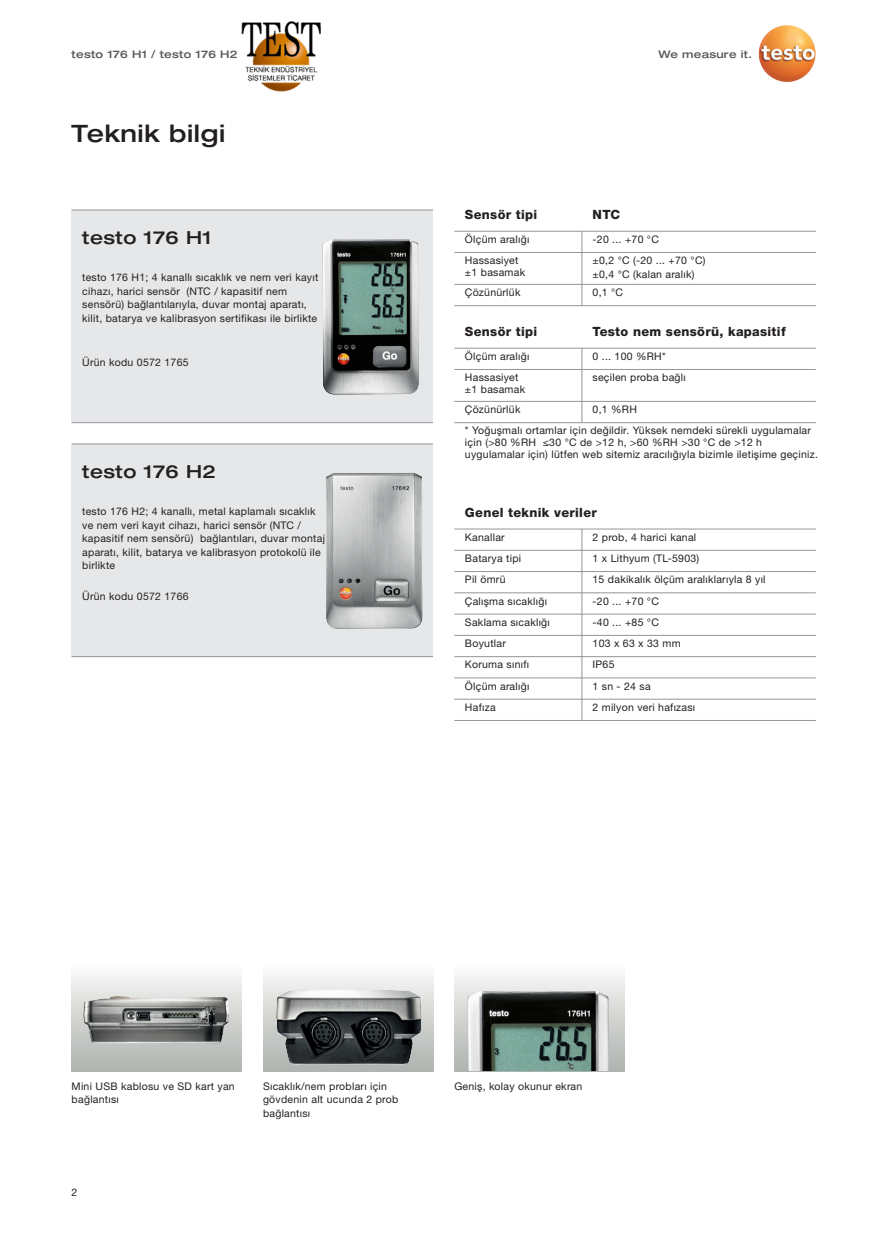
<style>
.page{position:relative;width:893px;height:1258px;background:#fff}
.page>*{position:absolute;margin:0;border:0;box-sizing:border-box;transform-origin:0 0}
.t1{font:500 expanded 24px "Helvetica Neue LT Com";letter-spacing:.025em;color:#231f20}
.t2{font:500 expanded 18px "Helvetica Neue LT Com";letter-spacing:.025em;color:#231f20}
.t3{font:800 12.75px "Helvetica Neue LTW1 G";letter-spacing:.025em;color:#231f20}
.t4{font:10.5px/13.5px "Helvetica Neue LTW1 G";letter-spacing:.025em;color:#231f20}
.t5{font:500 expanded 10.5px "Helvetica Neue LT Com";letter-spacing:.025em;color:#57585a}
</style>
<div class="page">
<div style="left:72px;top:210px;width:361px;height:212px;background:#e6e7e9"></div>
<div style="left:72px;top:444px;width:361px;height:212px;background:#e6e7e9"></div>
<hr style="left:72px;top:209px;width:361px;height:1px;background:#939598">
<hr style="left:72px;top:443px;width:361px;height:1px;background:#939598">
<hr style="left:72px;top:422px;width:361px;height:1px;background:#939598">
<hr style="left:72px;top:656px;width:361px;height:1px;background:#939598">
<img style="left:322px;top:239px;width:97px;height:156px">
<img style="left:326px;top:473px;width:97px;height:156px">
<img style="left:759px;top:25px;width:56px;height:57px">
<div style="left:72px;top:965px;width:170px;height:106px;background:linear-gradient(to bottom,#fafaf9,#afb3af)"></div>
<img style="left:83px;top:995px;width:146px;height:48px">
<div style="left:454px;top:965px;width:170px;height:106px;background:linear-gradient(to bottom,#fafaf9,#afb3af)"></div>
<img style="left:467px;top:991px;width:142px;height:80px">
<div style="left:263px;top:965px;width:170px;height:106px;background:linear-gradient(to bottom,#fafaf9,#afb3af)"></div>
<img style="left:276px;top:989px;width:146px;height:76px">
<hr style="left:454px;top:528px;width:362px;height:1px;background:#939598">
<hr style="left:454px;top:550px;width:362px;height:1px;background:#939598">
<hr style="left:454px;top:571px;width:362px;height:1px;background:#939598">
<hr style="left:454px;top:592px;width:362px;height:1px;background:#939598">
<hr style="left:454px;top:613px;width:362px;height:1px;background:#939598">
<hr style="left:454px;top:635px;width:362px;height:1px;background:#939598">
<hr style="left:454px;top:656px;width:362px;height:1px;background:#939598">
<hr style="left:454px;top:677px;width:362px;height:1px;background:#939598">
<hr style="left:454px;top:698px;width:362px;height:1px;background:#939598">
<hr style="left:454px;top:720px;width:362px;height:1px;background:#939598">
<hr style="left:582px;top:529px;width:1px;height:191px;background:#939598">
<hr style="left:454px;top:231px;width:362px;height:1px;background:#939598">
<hr style="left:582px;top:231px;width:1px;height:75px;background:#939598">
<hr style="left:454px;top:252px;width:362px;height:1px;background:#939598">
<hr style="left:454px;top:284px;width:362px;height:1px;background:#939598">
<hr style="left:454px;top:305px;width:362px;height:1px;background:#939598">
<hr style="left:454px;top:348px;width:362px;height:1px;background:#939598">
<hr style="left:582px;top:348px;width:1px;height:74px;background:#939598">
<hr style="left:454px;top:369px;width:362px;height:1px;background:#939598">
<hr style="left:454px;top:401px;width:362px;height:1px;background:#939598">
<hr style="left:454px;top:422px;width:362px;height:1px;background:#939598">
<img style="left:241px;top:21px;width:79px;height:70px">
<p class="t5" style="left:72px;top:48px;width:168px">testo 176 H1 / testo 176 H2</p>
<p class="t5" style="left:658px;top:48px;width:95px">We measure it.</p>
<h1 class="t1" style="left:72px;top:120px;width:155px">Teknik bilgi</h1>
<h2 class="t2" style="left:82px;top:227px;width:131px">testo 176 H1</h2>
<p class="t4" style="left:82px;top:272px;width:238px">testo 176 H1; 4 kanallı sıcaklık ve nem veri kayıt cihazı, harici sensör (NTC / kapasitif nem sensörü) bağlantılarıyla, duvar montaj aparatı, kilit, batarya ve kalibrasyon sertifikası ile birlikte</p>
<p class="t4" style="left:82px;top:357px;width:108px">Ürün kodu 0572 1765</p>
<h2 class="t2" style="left:82px;top:461px;width:135px">testo 176 H2</h2>
<p class="t4" style="left:82px;top:506px;width:244px">testo 176 H2; 4 kanallı, metal kaplamalı sıcaklık ve nem veri kayıt cihazı, harici sensör (NTC / kapasitif nem sensörü) bağlantıları, duvar montaj aparatı, kilit, batarya ve kalibrasyon protokolü ile birlikte</p>
<p class="t4" style="left:82px;top:591px;width:108px">Ürün kodu 0572 1766</p>
<p class="t3" style="left:465px;top:207px;width:74px">Sensör tipi</p>
<p class="t3" style="left:593px;top:207px;width:29px">NTC</p>
<p class="t4" style="left:465px;top:230px;width:66px;line-height:21.3px">Ölçüm aralığı<br>Hassasiyet</p>
<p class="t4" style="left:465px;top:263px;width:62px;line-height:20px">±1 basamak<br>Çözünürlük</p>
<p class="t4" style="left:593px;top:230px;width:115px;line-height:21.3px">-20 ... +70 °C<br>±0,2 °C (-20 ... +70 °C)</p>
<p class="t4" style="left:593px;top:266px;width:103px;line-height:18.5px">±0,4 °C (kalan aralık)<br>0,1 °C</p>
<p class="t3" style="left:465px;top:324px;width:74px">Sensör tipi</p>
<p class="t3" style="left:593px;top:324px;width:195px">Testo nem sensörü, kapasitif</p>
<p class="t4" style="left:465px;top:346px;width:66px;line-height:21.3px">Ölçüm aralığı<br>Hassasiyet</p>
<p class="t4" style="left:465px;top:380px;width:62px;line-height:20px">±1 basamak<br>Çözünürlük</p>
<p class="t4" style="left:465px;top:426px;width:354px;line-height:12px">* Yoğuşmalı ortamlar için değildir. Yüksek nemdeki sürekli uygulamalar için (&gt;80 %RH ≤30 °C de &gt;12 h, &gt;60 %RH &gt;30 °C de &gt;12 h uygulamalar için) lütfen web sitemiz aracılığıyla bizimle iletişime geçiniz.</p>
<p class="t4" style="left:593px;top:346px;width:95px;line-height:21.3px">0 ... 100 %RH* seçilen proba bağlı</p>
<p class="t4" style="left:593px;top:404px;width:46px">0,1 %RH</p>
<p class="t3" style="left:465px;top:505px;width:133px">Genel teknik veriler</p>
<p class="t4" style="left:465px;top:531px;width:41px">Kanallar</p>
<p class="t4" style="left:593px;top:531px;width:105px">2 prob, 4 harici kanal</p>
<p class="t4" style="left:465px;top:552px;width:58px">Batarya tipi</p>
<p class="t4" style="left:593px;top:552px;width:108px">1 x Lithyum (TL-5903)</p>
<p class="t4" style="left:465px;top:574px;width:42px">Pil ömrü</p>
<p class="t4" style="left:593px;top:574px;width:175px">15 dakikalık ölçüm aralıklarıyla 8 yıl</p>
<p class="t4" style="left:465px;top:595px;width:84px">Çalışma sıcaklığı</p>
<p class="t4" style="left:593px;top:595px;width:68px">-20 ... +70 °C</p>
<p class="t4" style="left:465px;top:616px;width:86px">Saklama sıcaklığı</p>
<p class="t4" style="left:593px;top:616px;width:68px">-40 ... +85 °C</p>
<p class="t4" style="left:465px;top:637px;width:42px">Boyutlar</p>
<p class="t4" style="left:593px;top:637px;width:90px">103 x 63 x 33 mm</p>
<p class="t4" style="left:465px;top:659px;width:66px">Koruma sınıfı</p>
<p class="t4" style="left:593px;top:659px;width:23px">IP65</p>
<p class="t4" style="left:465px;top:680px;width:66px">Ölçüm aralığı</p>
<p class="t4" style="left:593px;top:680px;width:60px">1 sn - 24 sa</p>
<p class="t4" style="left:465px;top:701px;width:32px">Hafıza</p>
<p class="t4" style="left:593px;top:701px;width:104px">2 milyon veri hafızası</p>
<p class="t4" style="left:72px;top:1080px;width:165px">Mini USB kablosu ve SD kart yan bağlantısı</p>
<p class="t4" style="left:263px;top:1080px;width:137px">Sıcaklık/nem probları için gövdenin alt ucunda 2 prob bağlantısı</p>
<p class="t4" style="left:454px;top:1080px;width:129px">Geniş, kolay okunur ekran</p>
<p class="t4" style="left:72px;top:1186px;width:7px">2</p>
</div>
